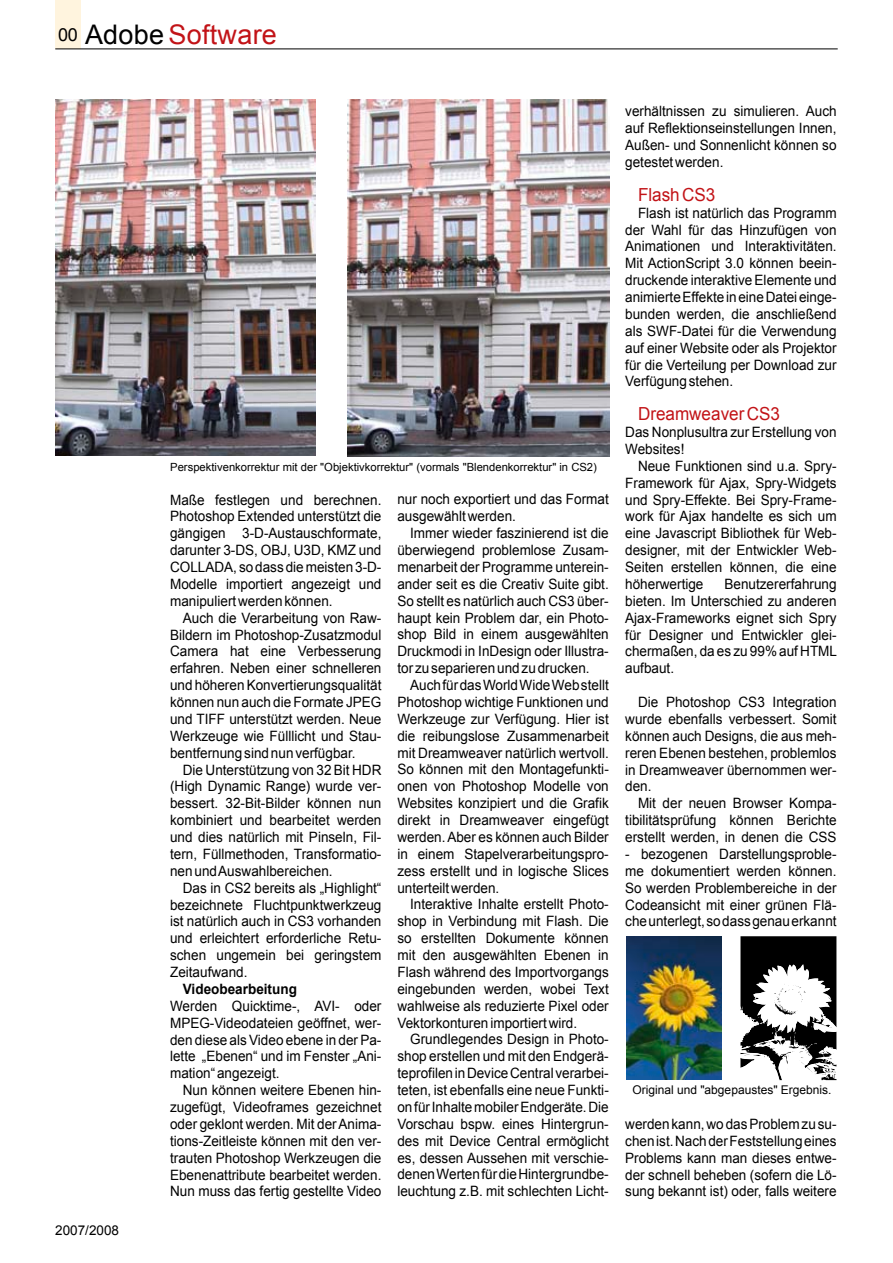
<style>
.page{position:relative;width:893px;height:1263px;background:#fff}
.page>*{position:absolute;margin:0;border:0;box-sizing:border-box;transform-origin:0 0}
.t1{font:27px "Arial";letter-spacing:.01em;color:#c21317}
.t2{font:18px "Arial";color:#c21317;scale:.95 1}
.t3{font:14.25px/16.8px "Arial";color:#000;text-align:justify;scale:.95 1}
.t4{font:700 14.25px "Arial";color:#000;scale:.95 1}
.t5{font:13.5px "Arial";color:#000}
.t6{font:12px "Arial";color:#000}
.t7{font:11.25px "Arial";color:#000}
.s1{font-size:18px;color:#000}
.s2{color:#000}
</style>
<div class="page">
<div style="left:55px;top:0;width:26px;height:49px;background:#fff4de"></div>
<hr style="left:55px;top:49px;width:783px;height:1px;background:#000">
<img style="left:55px;top:100px;width:261px;height:355px">
<img style="left:348px;top:100px;width:261px;height:356px">
<img style="left:626px;top:936px;width:95px;height:143px">
<svg style="left:740px;top:936px;width:96px;height:144px"></svg>
<h1 class="t1" style="left:58px;top:17px;width:220px"><span class="s1">00</span> <span class="s2">Adobe</span> Software</h1>
<p class="t5" style="left:55px;top:1221px;width:65px">2007/2008</p>
<p class="t7" style="left:170px;top:460px;width:428px">Perspektivenkorrektur mit der "Objektivkorrektur" (vormals "Blendenkorrektur" in CS2)</p>
<p class="t3" style="left:170px;top:491px;width:224px">Maße festlegen und berechnen.<br>Photoshop Extended unterstützt die gängigen 3-D-Austauschformate, darunter 3-DS, OBJ, U3D, KMZ und COLLADA, so dass die meisten 3-D-Modelle importiert angezeigt und manipuliert werden können.</p>
<p class="t3" style="left:170px;top:609px;width:224px;text-indent:13px">Auch die Verarbeitung von Raw-Bildern im Photoshop-Zusatzmodul Camera hat eine Verbesserung erfahren. Neben einer schnelleren und höheren Konvertierungsqualität können nun auch die Formate JPEG und TIFF unterstützt werden. Neue Werkzeuge wie Fülllicht und Stau&shy;bentfernung sind nun verfügbar.</p>
<p class="t3" style="left:170px;top:761px;width:224px;text-indent:13px">Die Unterstützung von 32 Bit HDR (High Dynamic Range) wurde ver&shy;bessert. 32-Bit-Bilder können nun kombiniert und bearbeitet werden und dies natürlich mit Pinseln, Fil&shy;tern, Füllmethoden, Transformatio&shy;nen und Auswahlbereichen.</p>
<p class="t3" style="left:170px;top:879px;width:224px;text-indent:13px">Das in CS2 bereits als „Highlight“ bezeichnete Fluchtpunktwerkzeug ist natürlich auch in CS3 vorhanden und erleichtert erforderliche Retu&shy;schen ungemein bei geringstem Zeitaufwand.</p>
<p class="t4" style="left:183px;top:979px;width:122px">Videobearbeitung</p>
<p class="t3" style="left:170px;top:997px;width:224px">Werden Quicktime-, AVI- oder MPEG-Videodateien geöffnet, wer&shy;den diese als Video ebene in der Pa&shy;lette „Ebenen“ und im Fenster „Ani&shy;mation“ angezeigt.</p>
<p class="t3" style="left:170px;top:1082px;width:224px;text-indent:13px">Nun können weitere Ebenen hin&shy;zugefügt, Videoframes gezeichnet oder geklont werden. Mit der Anima&shy;tions-Zeitleiste können mit den ver&shy;trauten Photoshop Werkzeugen die Ebenenattribute bearbeitet werden.<br>Nun muss das fertig gestellte Video</p>
<p class="t3" style="left:397px;top:491px;width:224px">nur noch exportiert und das Format ausgewählt werden.</p>
<p class="t3" style="left:397px;top:525px;width:224px;text-indent:13px">Immer wieder faszinierend ist die überwiegend problemlose Zusam&shy;menarbeit der Programme unterein&shy;ander seit es die Creativ Suite gibt.<br>So stellt es natürlich auch CS3 über&shy;haupt kein Problem dar, ein Photo&shy;shop Bild in einem ausgewählten Druckmodi in InDesign oder Illustra&shy;tor zu separieren und zu drucken.</p>
<p class="t3" style="left:397px;top:677px;width:224px;text-indent:13px">Auch für das World Wide Web stellt Photoshop wichtige Funktionen und Werkzeuge zur Verfügung. Hier ist die reibungslose Zusammenarbeit mit Dreamweaver natürlich wertvoll.<br>So können mit den Montagefunkti&shy;onen von Photoshop Modelle von Websites konzipiert und die Grafik direkt in Dreamweaver eingefügt werden. Aber es können auch Bilder in einem Stapelverarbeitungspro&shy;zess erstellt und in logische Slices unterteilt werden.</p>
<p class="t3" style="left:397px;top:896px;width:224px;text-indent:13px">Interaktive Inhalte erstellt Photo&shy;shop in Verbindung mit Flash. Die so erstellten Dokumente können mit den ausgewählten Ebenen in Flash während des Importvorgangs eingebunden werden, wobei Text wahlweise als reduzierte Pixel oder Vektorkonturen importiert wird.</p>
<p class="t3" style="left:397px;top:1031px;width:224px;text-indent:13px">Grundlegendes Design in Photo&shy;shop erstellen und mit den Endgerä&shy;teprofilen in Device Central verarbei&shy;teten, ist ebenfalls eine neue Funkti&shy;on für Inhalte mobiler Endgeräte. Die Vorschau bspw. eines Hintergrun&shy;des mit Device Central ermöglicht es, dessen Aussehen mit verschie&shy;denen Werten für die Hintergrundbe&shy;leuchtung z.B. mit schlechten Licht-</p>
<p class="t3" style="left:625px;top:103px;width:224px">verhältnissen zu simulieren. Auch auf Reflektionseinstellungen Innen, Außen- und Sonnenlicht können so getestet werden.</p>
<p class="t2" style="left:638px;top:183px;width:83px">Flash CS3</p>
<p class="t3" style="left:625px;top:204px;width:224px;text-indent:13px">Flash ist natürlich das Programm der Wahl für das Hinzufügen von Animationen und Interaktivitäten.<br>Mit ActionScript 3.0 können beein&shy;druckende interaktive Elemente und animierte Effekte in eine Datei einge&shy;bunden werden, die anschließend als SWF-Datei für die Verwendung auf einer Website oder als Projektor für die Verteilung per Download zur Verfügung stehen.</p>
<p class="t2" style="left:638px;top:402px;width:151px">Dreamweaver CS3</p>
<p class="t3" style="left:625px;top:424px;width:224px">Das Nonplusultra zur Erstellung von<br>Websites!</p>
<p class="t3" style="left:625px;top:458px;width:224px;text-indent:13px">Neue Funktionen sind u.a. Spry-Framework für Ajax, Spry-Widgets und Spry-Effekte. Bei Spry-Frame&shy;work für Ajax handelte es sich um eine Javascript Bibliothek für Web&shy;designer, mit der Entwickler Web-Seiten erstellen können, die eine höherwertige</p>
<p class="t3" style="left:625px;top:576px;width:225px;text-indent:99px">Benutzererfahrung bieten. Im Unterschied zu anderen Ajax-Frameworks eignet sich Spry für Designer und Entwickler glei&shy;chermaßen, da es zu 99% auf HTML aufbaut.</p>
<p class="t3" style="left:625px;top:694px;width:224px;text-indent:13px">Die Photoshop CS3 Integration wurde ebenfalls verbessert. Somit können auch Designs, die aus meh&shy;reren Ebenen bestehen, problemlos in Dreamweaver übernommen wer&shy;den.</p>
<p class="t3" style="left:625px;top:795px;width:224px;text-indent:13px">Mit der neuen Browser Kompa&shy;tibilitätsprüfung können Berichte erstellt werden, in denen die CSS</p>
<p class="t3" style="left:625px;top:846px;width:224px">- bezogenen Darstellungsproble&shy;me dokumentiert werden können.<br>So werden Problembereiche in der Codeansicht mit einer grünen Flä&shy;che unterlegt, so dass genau erkannt</p>
<p class="t6" style="left:632px;top:1082px;width:201px">Original und "abgepaustes" Ergebnis.</p>
<p class="t3" style="left:625px;top:1116px;width:224px">werden kann, wo das Problem zu su&shy;chen ist. Nach der Feststellung eines Problems kann man dieses entwe&shy;der schnell beheben (sofern die Lö&shy;sung bekannt ist) oder, falls weitere</p>
</div>
